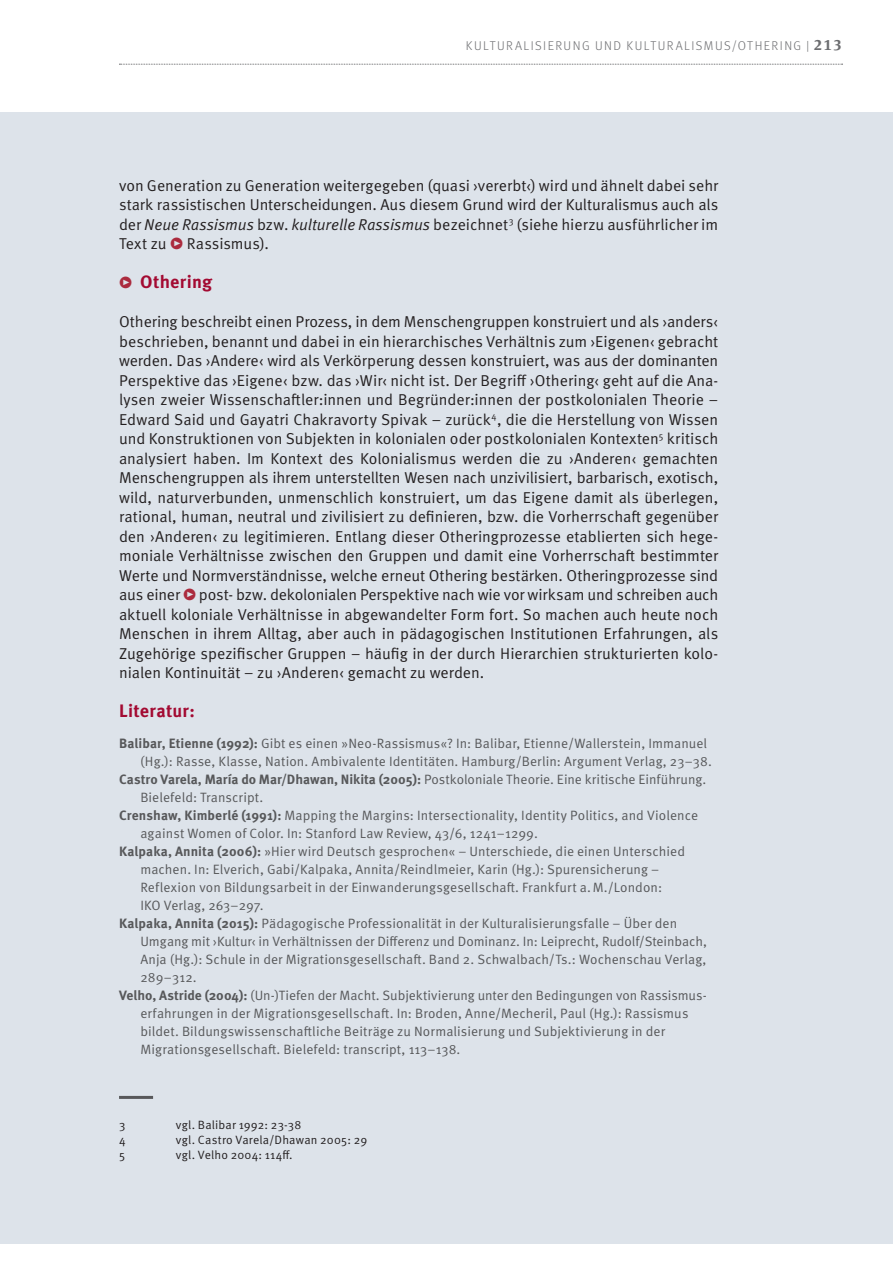
<style>
.page{position:relative;width:893px;height:1263px;background:#fff}
.page>*{position:absolute;margin:0;border:0;box-sizing:border-box;transform-origin:0 0}
.t1{font:700 18px "Meta Pro";letter-spacing:.015em;color:#a30a32}
.t2{font:15.75px/19.5px "Meta Pro Norm";color:#231f20;text-align:justify}
.t3{font:13.5px "Meta Pro Norm";letter-spacing:.005em;color:#57585a}
.t4{font:300 12.75px "Meta Pro";letter-spacing:.115em;color:#6c6d70}
.t5{font:12px "Meta Pro Norm";letter-spacing:.015em;color:#231f20}
.s1{font-family:"Meta Serif Pro";font-size:12px}
.s2{font-family:"Meta Serif Pro";font-weight:700;font-size:15px}
.s3{font-family:"Meta Pro Norm Ita"}
.s4{font-family:"Meta Serif Pro";font-weight:700;color:#ab2b3e}
.s5{font-family:"Meta Serif Pro";font-size:15.75px;color:#ab2b3e}
.s6{font-family:"Meta Pro";font-weight:700}
</style>
<div class="page">
<svg style="left:119px;top:64px;width:724px;height:1px"></svg>
<div style="left:0;top:112px;width:893px;height:1131px;background:#dde3ea"></div>
<hr style="left:119px;top:1096px;width:34px;height:3px;background:#57585a">
<p class="t4" style="left:466px;top:36px;width:378px">KULTURALISIERUNG UND KULTURALISMUS/OTHERING <span class="s1">|</span> <span class="s2">213</span></p>
<p class="t2" style="left:119px;top:174px;width:601px">von Generation zu Generation weitergegeben (quasi ›vererbt‹) wird und ähnelt dabei sehr stark rassistischen Unterscheidungen. Aus diesem Grund wird der Kulturalismus auch als der <span class="s3">Neue Rassismus</span> bzw. <span class="s3">kulturelle Rassismus</span> bezeichnet<sup>3</sup> (siehe hierzu ausführlicher im Text zu <span class="s4">•</span> Rassismus).</p>
<p class="t1" style="left:119px;top:268px;width:95px"><span class="s5">•</span> Othering</p>
<p class="t2" style="left:119px;top:311px;width:601px">Othering beschreibt einen Prozess, in dem Menschengruppen konstruiert und als ›anders‹ beschrieben, benannt und dabei in ein hierarchisches Verhältnis zum ›Eigenen‹ gebracht werden. Das ›Andere‹ wird als Verkörperung dessen konstruiert, was aus der dominanten Perspektive das ›Eigene‹ bzw. das ›Wir‹ nicht ist. Der Begriff ›Othering‹ geht auf die Ana&shy;lysen zweier Wissenschaftler:innen und Begründer:innen der postkolonialen Theorie – Edward Said und Gayatri Chakravorty Spivak – zurück<sup>4</sup>, die die Herstellung von Wissen und Konstruktionen von Subjekten in kolonialen oder postkolonialen Kontexten<sup>5</sup> kritisch analysiert haben. Im Kontext des Kolonialismus werden die zu ›Anderen‹ gemachten Menschengruppen als ihrem unterstellten Wesen nach unzivilisiert, barbarisch, exotisch, wild, naturverbunden, unmenschlich konstruiert, um das Eigene damit als überlegen, rational, human, neutral und zivilisiert zu definieren, bzw. die Vorherrschaft gegenüber den ›Anderen‹ zu legitimieren. Entlang dieser Otheringprozesse etablierten sich hege&shy;moniale Verhältnisse zwischen den Gruppen und damit eine Vorherrschaft bestimmter Werte und Normverständnisse, welche erneut Othering bestärken. Otheringprozesse sind aus einer <span class="s4">•</span> post- bzw. dekolonialen Perspektive nach wie vor wirksam und schreiben auch aktuell koloniale Verhältnisse in abgewandelter Form fort. So machen auch heute noch Menschen in ihrem Alltag, aber auch in pädagogischen Institutionen Erfahrungen, als Zugehörige spezifischer Gruppen – häufig in der durch Hierarchien strukturierten kolo&shy;nialen Kontinuität – zu ›Anderen‹ gemacht zu werden.</p>
<p class="t1" style="left:119px;top:697px;width:77px">Literatur:</p>
<p class="t3" style="left:119px;top:733px;width:590px"><span class="s6">Balibar, Etienne (1992):</span> Gibt es einen »Neo-Rassismus«? In: Balibar, Etienne/Wallerstein, Immanuel</p>
<p class="t3" style="left:140px;top:751px;width:573px">(Hg.): Rasse, Klasse, Nation. Ambivalente Identitäten. Hamburg/Berlin: Argument Verlag, 23–38.</p>
<p class="t3" style="left:119px;top:769px;width:589px"><span class="s6">Castro Varela, María do Mar/Dhawan, Nikita (2005):</span> Postkoloniale Theorie. Eine kritische Einführung.</p>
<p class="t3" style="left:140px;top:787px;width:124px">Bielefeld: Transcript.</p>
<p class="t3" style="left:119px;top:805px;width:581px"><span class="s6">Crenshaw, Kimberlé (1991):</span> Mapping the Margins: Intersectionality, Identity Politics, and Violence</p>
<p class="t3" style="left:140px;top:823px;width:399px">against Women of Color. In: Stanford Law Review, 43/6, 1241–1299.</p>
<p class="t3" style="left:119px;top:841px;width:567px"><span class="s6">Kalpaka, Annita (2006):</span> »Hier wird Deutsch gesprochen« – Unterschiede, die einen Unterschied</p>
<p class="t3" style="left:140px;top:859px;width:520px">machen. In: Elverich, Gabi/Kalpaka, Annita/Reindlmeier, Karin (Hg.): Spurensicherung –</p>
<p class="t3" style="left:140px;top:877px;width:523px">Reflexion von Bildungsarbeit in der Einwanderungsgesellschaft. Frankfurt a.M./London:</p>
<p class="t3" style="left:140px;top:895px;width:125px">IKO Verlag, 263–297.</p>
<p class="t3" style="left:119px;top:913px;width:560px"><span class="s6">Kalpaka, Annita (2015):</span> Pädagogische Professionalität in der Kulturalisierungsfalle – Über den</p>
<p class="t3" style="left:140px;top:931px;width:568px">Umgang mit ›Kultur‹ in Verhältnissen der Differenz und Dominanz. In: Leiprecht, Rudolf/Steinbach,</p>
<p class="t3" style="left:140px;top:949px;width:568px">Anja (Hg.): Schule in der Migrationsgesellschaft. Band 2. Schwalbach/Ts.: Wochenschau Verlag,</p>
<p class="t3" style="left:140px;top:967px;width:58px">289–312.</p>
<p class="t3" style="left:119px;top:985px;width:589px"><span class="s6">Velho, Astride (2004):</span> (Un-)Tiefen der Macht. Subjektivierung unter den Bedingungen von Rassismus-</p>
<p class="t3" style="left:140px;top:1003px;width:550px">erfahrungen in der Migrationsgesellschaft. In: Broden, Anne/Mecheril, Paul (Hg.): Rassismus</p>
<p class="t3" style="left:140px;top:1021px;width:526px">bildet. Bildungswissenschaftliche Beiträge zu Normalisierung und Subjektivierung in der</p>
<p class="t3" style="left:140px;top:1039px;width:322px">Migrationsgesellschaft. Bielefeld: transcript, 113–138.</p>
<p class="t5" style="left:119px;top:1116px;width:8px">3</p>
<p class="t5" style="left:176px;top:1116px;width:127px">vgl. Balibar 1992: 23-38</p>
<p class="t5" style="left:119px;top:1131px;width:8px">4</p>
<p class="t5" style="left:176px;top:1131px;width:193px">vgl. Castro Varela/Dhawan 2005: 29</p>
<p class="t5" style="left:119px;top:1146px;width:8px">5</p>
<p class="t5" style="left:176px;top:1146px;width:118px">vgl. Velho 2004: 114ff.</p>
</div>
